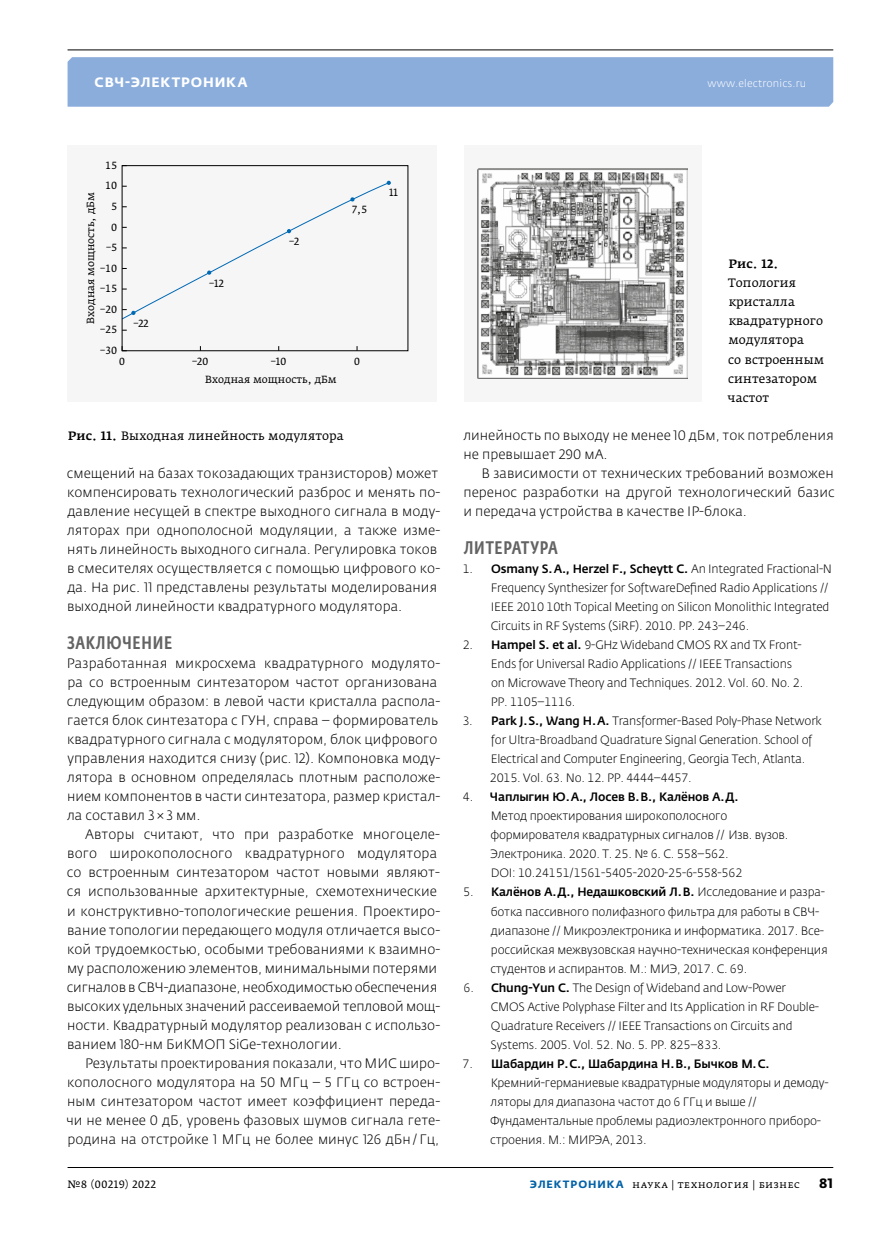
<style>
.page{position:relative;width:881px;height:1234px;background:#fff}
.page>*{position:absolute;margin:0;border:0;box-sizing:border-box;transform-origin:0 0}
.t1{font:500 18px "Fedra Sans Cond Pro";letter-spacing:.045em;color:#646363}
.t2{font:300 13.5px/19px "Fedra Sans Pro";letter-spacing:.005em;color:#000}
.t3{font:700 13.5px "Fedra Sans Alt Pro";letter-spacing:.06em;color:#fff}
.t4{font:700 13.5px "Fedra Sans Pro";color:#000}
.t5{font:300 12px/19px "Fedra Sans Pro";letter-spacing:-.015em;color:#000}
.t6{font:12px/19px "Fedra Serif A Pro";letter-spacing:.005em;color:#000}
.t7{font:500 12px "Fedra Serif A Pro";color:#000}
.t8{font:10.5px "Fedra Serif A Pro";letter-spacing:.035em;color:#000}
.t9{font:300 10.5px "Fedra Sans Pro";letter-spacing:.015em;color:#fff}
.t10{font:10.2px "Fedra Serif A Pro";color:#000}
.s1{font-weight:500}
.s2{font-family:"Fedra Sans Alt Pro";font-weight:700;color:#0061a7}
</style>
<div class="page">
<div style="left:67px;top:57px;width:765px;height:50px;background:#8baddc"></div>
<hr style="left:67px;top:49px;width:765px;height:1px;background:#000">
<hr style="left:68px;top:1166px;width:764px;height:1px;background:#000">
<div style="left:68px;top:145px;width:368px;height:256px;background:#f6f6f6"></div>
<svg style="left:121px;top:181px;width:270px;height:138px"></svg>
<div style="left:122px;top:165px;width:286px;height:186px;border:1px solid #000"></div>
<div style="left:464px;top:145px;width:237px;height:256px;background:#f6f6f6"></div>
<img style="left:477px;top:168px;width:210px;height:210px">
<p class="t3" style="left:95px;top:74px;width:154px">СВЧ-электроника</p>
<p class="t9" style="left:707px;top:77px;width:100px">www.electronics.ru</p>
<p class="t10" style="left:105px;top:161px;width:14px">15</p>
<p class="t10" style="left:105px;top:182px;width:14px">10</p>
<p class="t10" style="left:87px;top:324px;width:133px;rotate:-90deg">Входная мощность, дБм</p>
<p class="t10" style="left:111px;top:202px;width:8px">5</p>
<p class="t10" style="left:111px;top:223px;width:8px">0</p>
<p class="t10" style="left:106px;top:244px;width:13px">–5</p>
<p class="t10" style="left:100px;top:264px;width:19px">–10</p>
<p class="t10" style="left:100px;top:285px;width:19px">–15</p>
<p class="t10" style="left:100px;top:305px;width:19px">–20</p>
<p class="t10" style="left:100px;top:326px;width:19px">–25</p>
<p class="t10" style="left:100px;top:346px;width:19px">–30</p>
<p class="t10" style="left:133px;top:319px;width:17px">–22</p>
<p class="t10" style="left:209px;top:279px;width:16px">–12</p>
<p class="t10" style="left:289px;top:237px;width:12px">–2</p>
<p class="t10" style="left:352px;top:206px;width:16px">7,5</p>
<p class="t10" style="left:119px;top:357px;width:8px">0</p>
<p class="t10" style="left:192px;top:357px;width:18px">–20</p>
<p class="t10" style="left:270px;top:357px;width:17px">–10</p>
<p class="t10" style="left:353px;top:357px;width:8px">0</p>
<p class="t10" style="left:205px;top:376px;width:133px">Входная мощность, дБм</p>
<p class="t6" style="left:68px;top:426px;width:277px"><span class="s1">Рис. 11.</span> Выходная линейность модулятора</p>
<p class="t10" style="left:389px;top:188px;width:10px">11</p>
<p class="t2" style="left:67px;top:463px;width:375px">смещений на базах токозадающих транзисторов) может компенсировать технологический разброс и менять по&shy;давление несущей в спектре выходного сигнала в моду&shy;ляторах при однополосной модуляции, а также изме&shy;нять линейность выходного сигнала. Регулировка токов в смесителях осуществляется с помощью цифрового ко&shy;да. На рис. 11 представлены результаты моделирования выходной линейности квадратурного модулятора.</p>
<h1 class="t1" style="left:67px;top:631px;width:106px">Заключение</h1>
<p class="t2" style="left:67px;top:653px;width:375px">Разработанная микросхема квадратурного модулято&shy;ра со встроенным синтезатором частот организована следующим образом: в левой части кристалла распола&shy;гается блок синтезатора с ГУН, справа – формирователь квадратурного сигнала с модулятором, блок цифрового управления находится снизу (рис. 12). Компоновка моду&shy;лятора в основном определялась плотным расположе&shy;нием компонентов в части синтезатора, размер кристал&shy;ла составил 3×3 мм.</p>
<p class="t2" style="left:67px;top:825px;width:375px;text-indent:18px">Авторы считают, что при разработке многоцеле&shy;вого широкополосного квадратурного модулятора со встроенным синтезатором частот новыми являют&shy;ся использованные архитектурные, схемотехнические и конструктивно-топологические решения. Проектиро&shy;вание топологии передающего модуля отличается высо&shy;кой трудоемкостью, особыми требованиями к взаимно&shy;му расположению элементов, минимальными потерями сигналов в СВЧ-диапазоне, необходимостью обеспечения высоких удельных значений рассеиваемой тепловой мощ&shy;ности. Квадратурный модулятор реализован с использо&shy;ванием 180‑нм БиКМОП SiGe-технологии.</p>
<p class="t2" style="left:66px;top:1053px;width:375px;text-align:justify;text-indent:19px">Результаты проектирования показали, что МИС широ&shy;кополосного модулятора на 50 МГц – 5 ГГц со встроен&shy;ным синтезатором частот имеет коэффициент переда&shy;чи не менее 0 дБ, уровень фазовых шумов сигнала гете&shy;родина на отстройке 1 МГц не более минус 126 дБн/Гц,</p>
<p class="t7" style="left:728px;top:256px;width:51px">Рис. 12.</p>
<p class="t6" style="left:727px;top:273px;width:98px">Топология кристалла квадратурного модулятора<br>со встроенным синтезатором частот</p>
<p class="t2" style="left:463px;top:425px;width:372px">линейность по выходу не менее 10 дБм, ток потребления не превышает 290 мА.</p>
<p class="t2" style="left:463px;top:463px;width:372px;text-align:justify;text-indent:18px">В зависимости от технических требований возможен перенос разработки на другой технологический базис и передача устройства в качестве IP-блока.</p>
<h1 class="t1" style="left:463px;top:536px;width:11px">ЛИТЕРАТУРА</h1>
<p class="t5" style="left:490px;top:559px;width:342px;text-indent:-28px">1. <span class="s1">Osmany S.A., Herzel F., Scheytt C.</span> An Integrated Fractional-N Frequency Synthesizer for SoftwareDefined Radio Applications // IEEE 2010 10th Topical Meeting on Silicon Monolithic Integrated Circuits in RF Systems (SiRF). 2010. PP. 243–246.</p>
<p class="t5" style="left:490px;top:635px;width:314px;text-indent:-28px">2. <span class="s1">Hampel S. et al.</span> 9-GHz Wideband CMOS RX and TX Front-Ends for Universal Radio Applications // IEEE Transactions on Microwave Theory and Techniques. 2012. Vol. 60. No. 2.<br>PP. 1105–1116.</p>
<p class="t5" style="left:489px;top:711px;width:333px;text-indent:-27px">3. <span class="s1">Park J.S., Wang H.A.</span> Transformer-Based Poly-Phase Network for Ultra-Broadband Quadrature Signal Generation. School of Electrical and Computer Engineering, Georgia Tech, Atlanta.<br>2015. Vol. 63. No. 12. PP. 4444–4457.</p>
<p class="t5" style="left:490px;top:787px;width:299px;text-indent:-27px">4. <span class="s1">Чаплыгин Ю.А., Лосев В.В., Калёнов А.Д.<br></span>Метод проектирования широкополосного формирователя квадратурных сигналов // Изв. вузов.<br>Электроника. 2020. Т. 25. № 6. С. 558–562.<br>DOI: 10.24151/1561-5405-2020-25-6-558-562</p>
<p class="t5" style="left:490px;top:882px;width:339px;text-indent:-27px">5. <span class="s1">Калёнов А.Д., Недашковский Л.В.</span> Исследование и разра&shy;ботка пассивного полифазного фильтра для работы в СВЧ&shy;диапазоне // Микроэлектроника и информатика. 2017. Все&shy;российская межвузовская научно-техническая конференция студентов и аспирантов. М.: МИЭ, 2017. С. 69.</p>
<p class="t5" style="left:490px;top:977px;width:330px;text-indent:-27px">6. <span class="s1">Chung-Yun C.</span> The Design of Wideband and Low-Power CMOS Active Polyphase Filter and Its Application in RF Double-Quadrature Receivers // IEEE Transactions on Circuits and Systems. 2005. Vol. 52. No. 5. PP. 825–833.</p>
<p class="t5" style="left:490px;top:1053px;width:340px;text-indent:-28px">7. <span class="s1">Шабардин Р.С., Шабардина Н.В., Бычков М.С.<br></span>Кремний-германиевые квадратурные модуляторы и демоду&shy;ляторы для диапазона частот до 6 ГГц и выше // Фундаментальные проблемы радиоэлектронного приборо&shy;строения. М.: МИРЭА, 2013.</p>
<p class="t8" style="left:67px;top:1177px;width:90px">№8 (00219) 2022</p>
<p class="t8" style="left:529px;top:1177px;width:272px"><span class="s2">ЭЛЕКТРОНИКА</span> наука | технология | бизнес</p>
<p class="t4" style="left:818px;top:1174px;width:16px">81</p>
</div>
